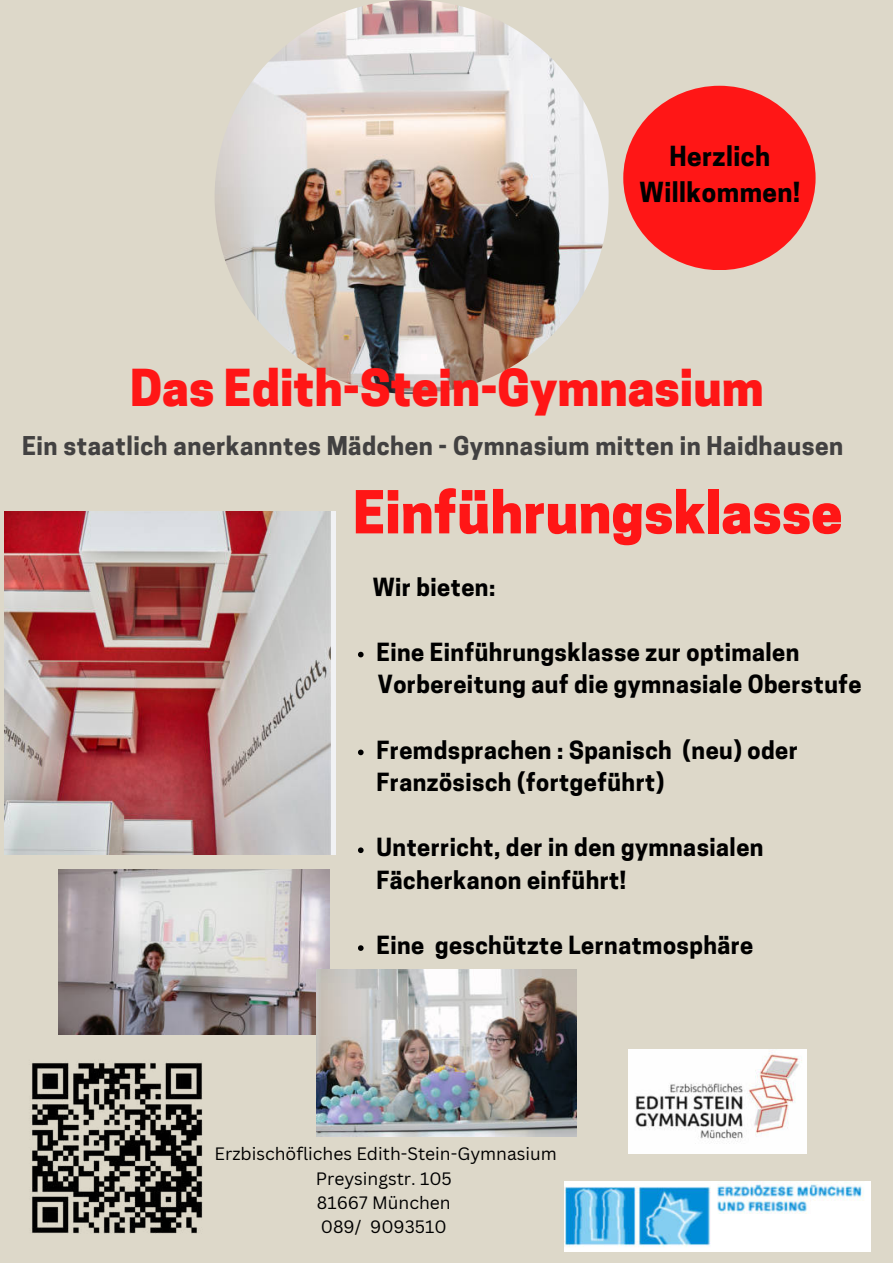
<style>
.page{position:relative;width:893px;height:1264px;background:#fff}
.page>*{position:absolute;margin:0;border:0;box-sizing:border-box;transform-origin:0 0}
.t1{font:800 55.5px "Cooper Hewitt";color:#ff1616}
.t2{font:800 47.85px "Cooper Hewitt";color:#ff1616}
.t3{font:700 25.95px/36px "Cooper Hewitt";letter-spacing:.02em;color:#000;text-align:center}
.t4{font:700 24.3px "Cooper Hewitt";letter-spacing:.02em;color:#424141}
.t5{font:700 23.55px/32.5px "Cooper Hewitt";letter-spacing:.02em;color:#000}
.t6{font:17.4px/24.5px "Canva Sans";color:#000;text-align:center}
</style>
<div class="page">
<div style="left:0;top:0;width:892px;height:1262px;background:#ddd8c9"></div>
<img style="left:5px;top:511px;width:330px;height:343px">
<img style="left:214px;top:0;width:394px;height:394px;border-radius:50%">
<div style="left:623px;top:86px;width:192px;height:184px;background:#ff1616;border-radius:50%"></div>
<img style="left:628px;top:1049px;width:178px;height:104px">
<img style="left:565px;top:1181px;width:305px;height:70px">
<img style="left:58px;top:869px;width:271px;height:165px">
<svg style="left:358px;top:651px;width:5px;height:6px"></svg>
<svg style="left:358px;top:749px;width:5px;height:6px"></svg>
<svg style="left:358px;top:847px;width:5px;height:6px"></svg>
<svg style="left:358px;top:945px;width:5px;height:5px"></svg>
<img style="left:316px;top:969px;width:260px;height:167px">
<img style="left:31px;top:1062px;width:172px;height:172px">
<p class="t3" style="left:639px;top:138px;width:162px">Herzlich<br>Willkommen!</p>
<h2 class="t2" style="left:130px;top:359px;width:635px">Das Edith-Stein-Gymnasium</h2>
<p class="t4" style="left:22px;top:431px;width:822px">Ein staatlich anerkanntes Mädchen - Gymnasium mitten in Haidhausen</p>
<h1 class="t1" style="left:353px;top:479px;width:491px">Einführungsklasse</h1>
<p class="t5" style="left:373px;top:570px;width:124px">Wir bieten:</p>
<p class="t5" style="left:376px;top:635px;width:424px">Eine Einführungsklasse zur optimalen</p>
<p class="t5" style="left:378px;top:668px;width:485px">Vorbereitung auf die gymnasiale Oberstufe</p>
<p class="t5" style="left:376px;top:733px;width:422px">Fremdsprachen : Spanisch (neu) oder<br>Französisch (fortgeführt)</p>
<p class="t5" style="left:376px;top:831px;width:388px">Unterricht, der in den gymnasialen<br>Fächerkanon einführt!</p>
<p class="t5" style="left:376px;top:929px;width:378px">Eine geschützte Lernatmosphäre</p>
<p class="t6" style="left:214px;top:1141px;width:344px">Erzbischöfliches Edith-Stein-Gymnasium<br>Preysingstr. 105<br>81667 München<br>089/ 9093510</p>
</div>
